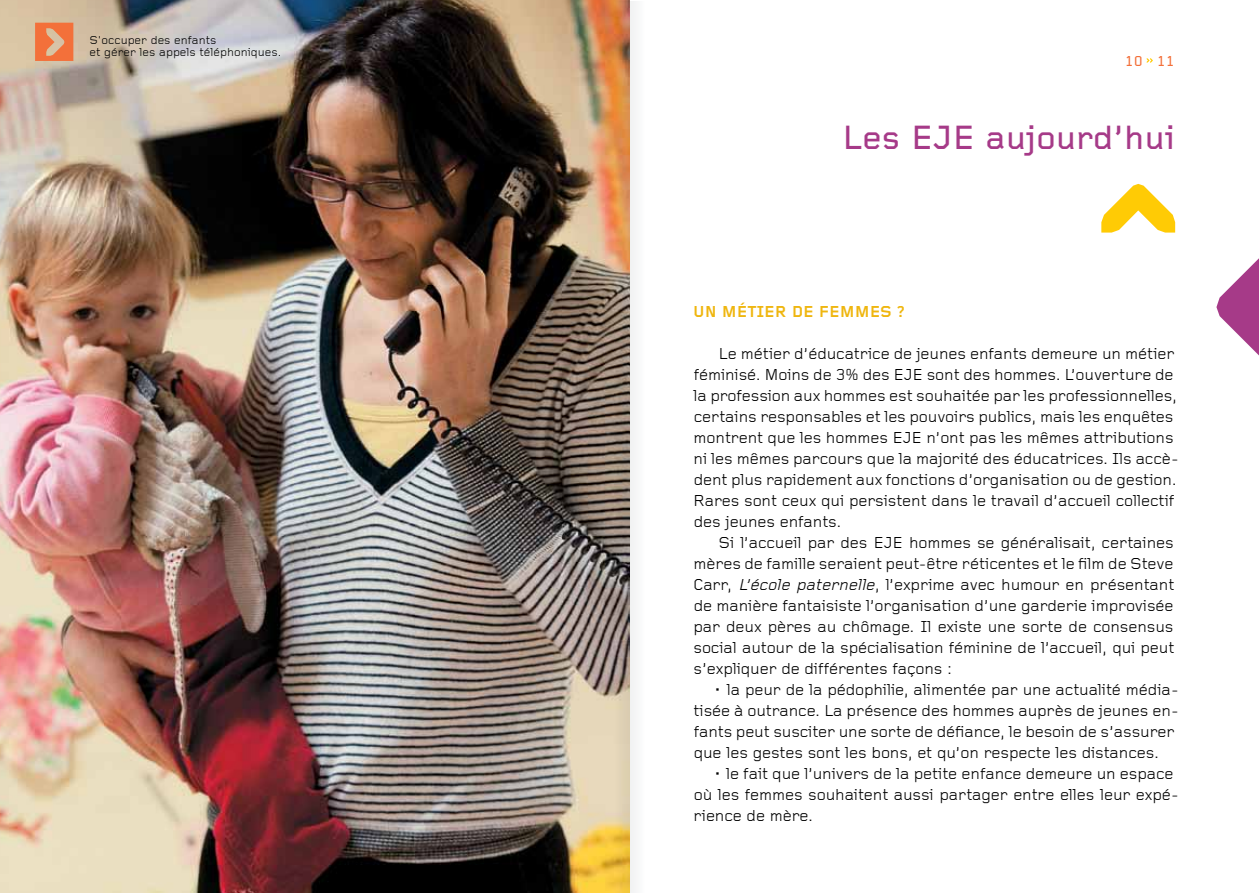
<style>
.page{position:relative;width:1259px;height:893px;background:#fff}
.page>*{position:absolute;margin:0;border:0;box-sizing:border-box;transform-origin:0 0}
.t1{font:500 34.95px "Foundry Gridnik";color:#a63a88}
.t2{font:16.5px/21px "Foundry Gridnik";letter-spacing:-.01em;color:#000}
.t3{font:700 16.5px "Foundry Gridnik";color:#efb60f}
.t4{font:500 15px "Foundry Gridnik";color:#f3703a}
.t5{font:12px/12px "Foundry Gridnik";color:#000}
.s1{font-style:italic}
</style>
<div class="page">
<svg style="left:1146px;top:58px;width:6px;height:5px"></svg>
<svg style="left:1101px;top:184px;width:74px;height:49px"></svg>
<img style="left:0;top:0;width:629px;height:893px">
<svg style="left:35px;top:23px;width:38px;height:38px"></svg>
<svg style="left:1216px;top:258px;width:43px;height:97px"></svg>
<img style="left:614px;top:1px;width:21px;height:892px">
<p class="t5" style="left:89px;top:35px;width:193px">S'occuper des enfants<br>et gérer les appels téléphoniques.</p>
<p class="t4" style="left:1125px;top:52px;width:52px">10 11</p>
<h1 class="t1" style="left:842px;top:118px;width:334px">Les EJE aujourd’hui</h1>
<p class="t3" style="left:693px;top:302px;width:214px">UN MÉTIER DE FEMMES ?</p>
<p class="t2" style="left:693px;top:343px;width:487px;text-indent:26px">Le métier d’éducatrice de jeunes enfants demeure un métier féminisé. Moins de 3% des EJE sont des hommes. L’ouverture de la profession aux hommes est souhaitée par les professionnelles, certains responsables et les pouvoirs publics, mais les enquêtes montrent que les hommes EJE n’ont pas les mêmes attributions ni les mêmes parcours que la majorité des éducatrices. Ils accè&shy;dent plus rapidement aux fonctions d’organisation ou de gestion.<br>Rares sont ceux qui persistent dans le travail d’accueil collectif des jeunes enfants.</p>
<p class="t2" style="left:693px;top:532px;width:483px;text-align:justify;text-indent:26px">Si l’accueil par des EJE hommes se généralisait, certaines mères de famille seraient peut-être réticentes et le film de Steve Carr, <span class="s1">L’école paternelle</span>, l’exprime avec humour en présentant de manière fantaisiste l’organisation d’une garderie improvisée par deux pères au chômage. Il existe une sorte de consensus social autour de la spécialisation féminine de l’accueil, qui peut s’expliquer de différentes façons :</p>
<p class="t2" style="left:693px;top:679px;width:487px;text-indent:20px">• la peur de la pédophilie, alimentée par une actualité média&shy;tisée à outrance. La présence des hommes auprès de jeunes en&shy;fants peut susciter une sorte de défiance, le besoin de s’assurer que les gestes sont les bons, et qu’on respecte les distances.</p>
<p class="t2" style="left:693px;top:763px;width:487px;text-indent:20px">• le fait que l’univers de la petite enfance demeure un espace où les femmes souhaitent aussi partager entre elles leur expé&shy;rience de mère.</p>
</div>
